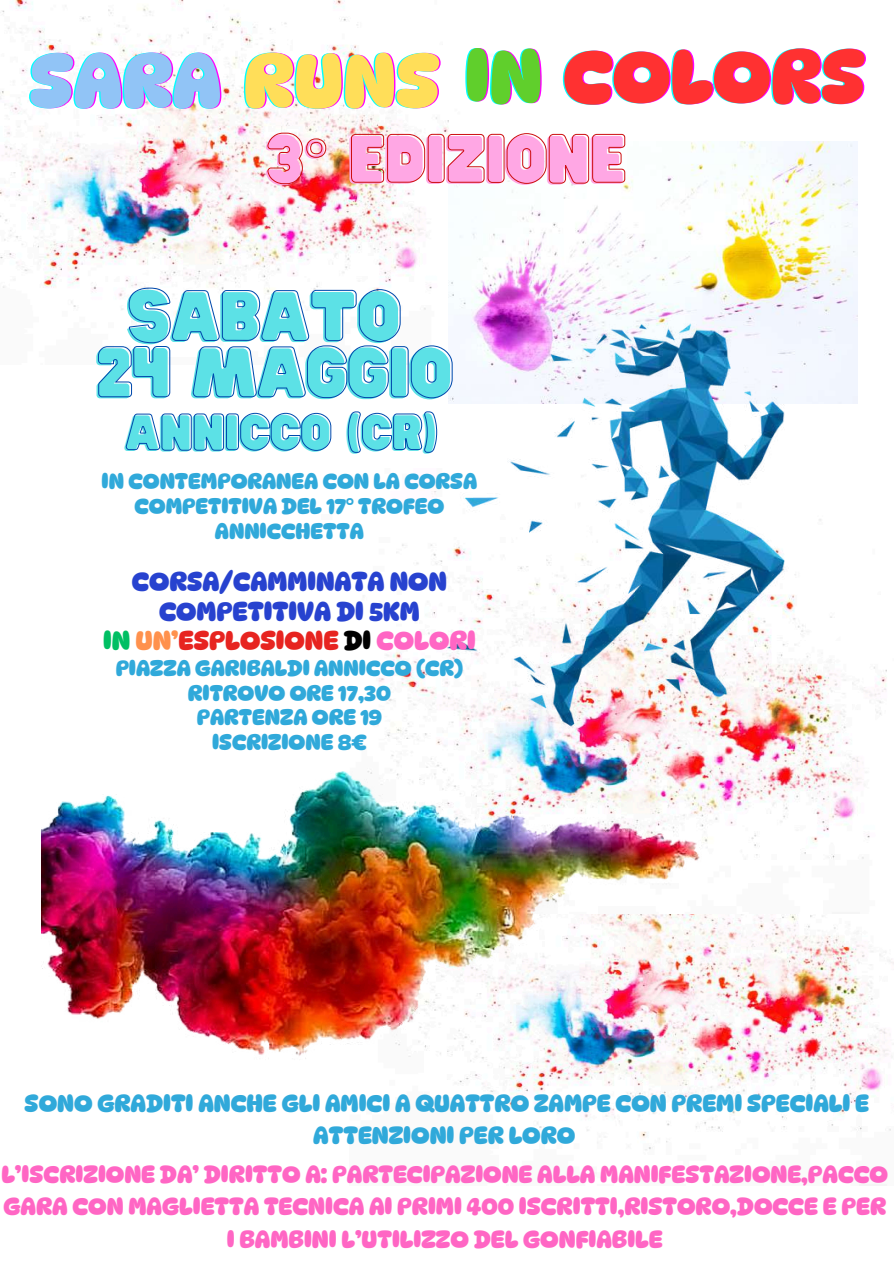
<style>
.page{position:relative;width:894px;height:1264px;background:#fff}
.page>*{position:absolute;margin:0;border:0;box-sizing:border-box;transform-origin:0 0}
.t1{font:700 75px "Dyna Puff";color:#f0f}
.t2{font:62.7px/56.2px "Hitand Run";color:#5ce1e6;text-align:center}
.t3{font:60px "Hitand Run";color:#ffa7e4}
.t4{font:44.7px "Hitand Run";color:#5ce1e6}
.t5{font:700 26.25px/29.2px "Dyna Puff";color:#2742cf;text-align:center}
.t6{font:700 24px/32.7px "Dyna Puff";color:#ff66c4;text-align:center}
.t7{font:700 24px/32.7px "Dyna Puff";color:#30a9da;text-align:center}
.t8{font:700 21.75px/24.8px "Dyna Puff";color:#30a9da;text-align:center}
.s1{color:#0ff}
.s2{font-family:"Noto Sans"}
.s3{color:#00bf63}
.s4{color:#ff914d}
.s5{color:#e72420}
.s6{color:#000}
.s7{color:#ff66c4}
</style>
<div class="page">
<img style="left:0;top:0;width:449px;height:310px">
<img style="left:448px;top:142px;width:409px;height:261px">
<img style="left:459px;top:914px;width:434px;height:236px">
<img style="left:371px;top:519px;width:516px;height:340px">
<img style="left:446px;top:323px;width:338px;height:405px">
<img style="left:42px;top:766px;width:671px;height:297px">
<img style="left:266px;top:132px;width:61px;height:53px">
<svg style="left:350px;top:133px;width:275px;height:51px"></svg>
<svg style="left:128px;top:287px;width:273px;height:57px"></svg>
<svg style="left:97px;top:345px;width:356px;height:225px"></svg>
<h1 class="t1" style="left:31px;top:36px;width:834px">SARA RUNS IN <span class="s1">COLORS</span></h1>
<h3 class="t3" style="left:265px;top:127px;width:361px">3<span class="s2">°</span> EDIZIONE</h3>
<h2 class="t2" style="left:95px;top:292px;width:357px">SABATO<br>24 MAGGIO</h2>
<h3 class="t4" style="left:124px;top:408px;width:314px">ANNICCO (CR)</h3>
<p class="t8" style="left:102px;top:468px;width:377px">IN CONTEMPORANEA CON LA CORSA<br>COMPETITIVA DEL 17° TROFEO<br>ANNICCHETTA</p>
<p class="t5" style="left:103px;top:567px;width:374px">CORSA/CAMMINATA NON<br>COMPETITIVA DI 5KM<br><span class="s3">IN</span> <span class="s4">UN’</span><span class="s5">ESPLOSIONE</span> <span class="s6">DI</span> <span class="s7">COLORI</span></p>
<p class="t8" style="left:116px;top:655px;width:349px">PIAZZA GARIBALDI ANNICCO (CR)<br>RITROVO ORE 17,30<br>PARTENZA ORE 19<br>ISCRIZIONE 8€</p>
<p class="t7" style="left:25px;top:1086px;width:845px">SONO GRADITI ANCHE GLI AMICI A QUATTRO ZAMPE CON PREMI SPECIALI E<br>ATTENZIONI PER LORO</p>
<p class="t6" style="left:1px;top:1157px;width:888px">L’ISCRIZIONE DA’ DIRITTO A: PARTECIPAZIONE ALLA MANIFESTAZIONE,PACCO<br>GARA CON MAGLIETTA TECNICA AI PRIMI 400 ISCRITTI,RISTORO,DOCCE E PER<br>I BAMBINI L’UTILIZZO DEL GONFIABILE</p>
</div>
